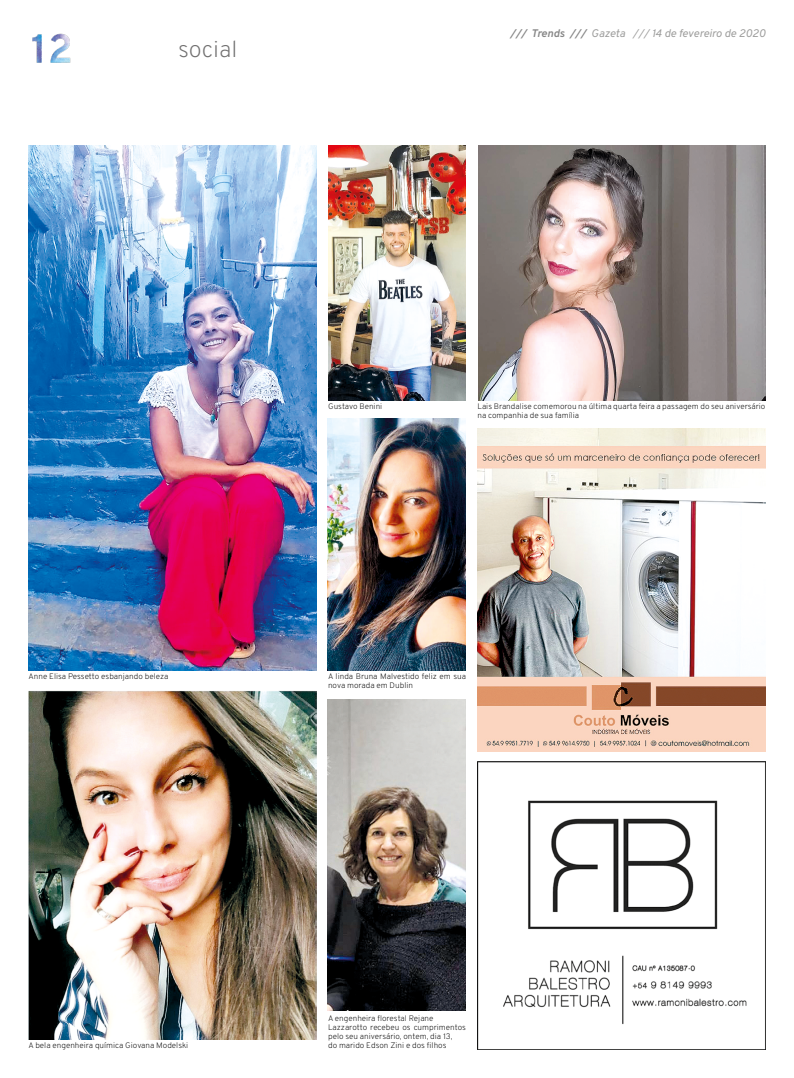
<style>
.page{position:relative;width:794px;height:1078px;background:#fff}
.page>*{position:absolute;margin:0;border:0;box-sizing:border-box;transform-origin:0 0}
.t1{font:200 23px "Overpass";color:#706f6f}
.t2{font:italic 11px "Overpass";color:#9d9d9c}
.t3{font:200 8px/9px "Overpass";color:#000}
.s1{font-weight:700;color:#878787}
</style>
<div class="page">
<img style="left:32px;top:33px;width:39px;height:30px">
<img style="left:478px;top:145px;width:288px;height:256px">
<img style="left:478px;top:761px;width:287px;height:288px">
<img style="left:327px;top:699px;width:139px;height:311px">
<img style="left:478px;top:428px;width:288px;height:323px">
<img style="left:28px;top:690px;width:288px;height:348px">
<img style="left:28px;top:145px;width:288px;height:525px">
<img style="left:328px;top:145px;width:138px;height:256px">
<img style="left:327px;top:418px;width:139px;height:252px">
<h1 class="t1" style="left:178px;top:33px;width:61px">social</h1>
<h2 class="t2" style="left:510px;top:25px;width:257px"><span class="s1">/// Trends ///</span> Gazeta /// 14 de fevereiro de 2020</h2>
<p class="t3" style="left:29px;top:672px;width:141px">Anne Elisa Pessetto esbanjando beleza</p>
<p class="t3" style="left:328px;top:402px;width:56px">Gustavo Benini</p>
<p class="t3" style="left:477px;top:402px;width:289px">Lais Brandalise comemorou na última quarta feira a passagem do seu aniversário na companhia de sua família</p>
<p class="t3" style="left:328px;top:672px;width:139px">A linda Bruna Malvestido feliz em sua nova morada em Dublin</p>
<p class="t3" style="left:328px;top:1013px;width:139px">A engenheira florestal Rejane<br>Lazzarotto recebeu os cumprimentos pelo seu aniversário, ontem, dia 13,</p>
<p class="t3" style="left:29px;top:1040px;width:161px">A bela engenheira química Giovana Modelski</p>
<p class="t3" style="left:328px;top:1040px;width:120px">do marido Edson Zini e dos filhos</p>
</div>
